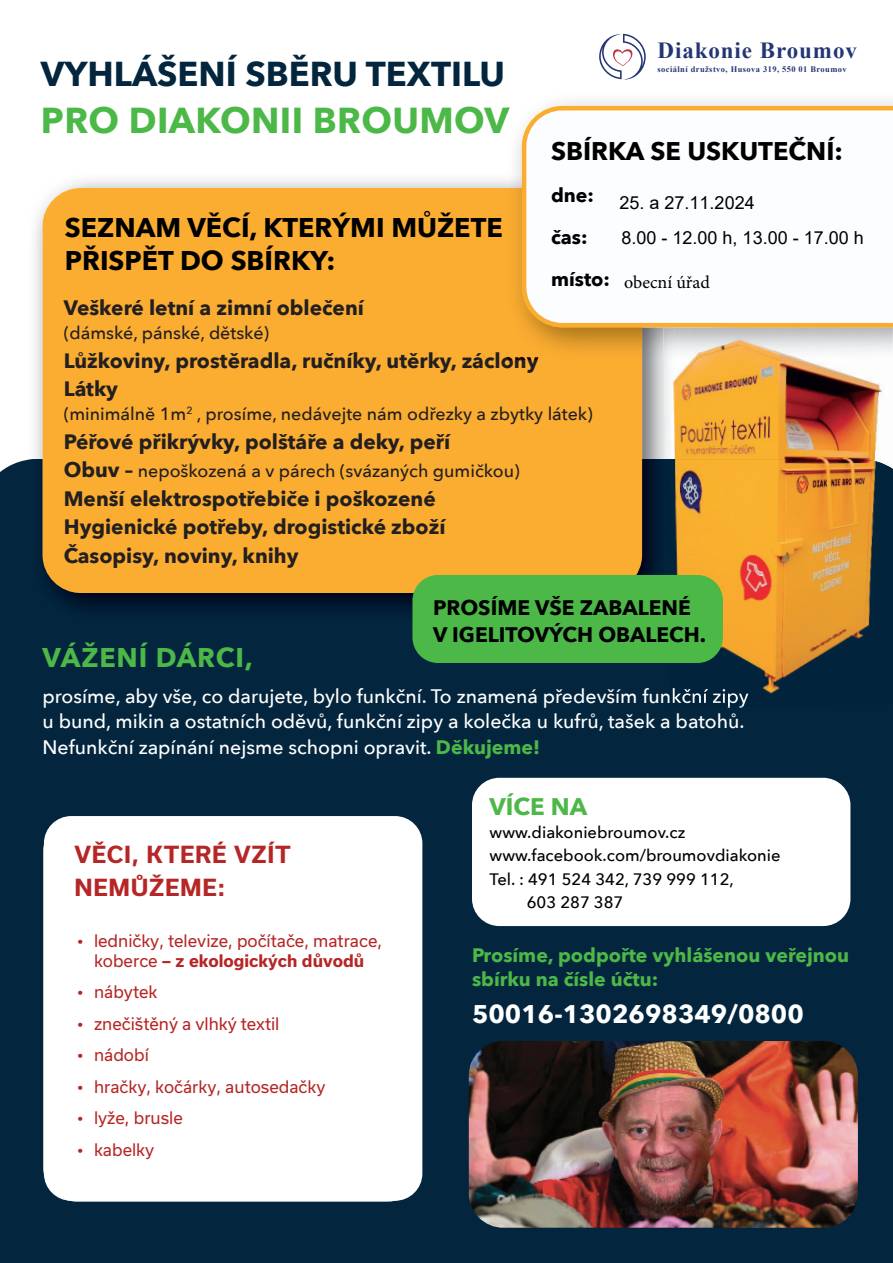
<style>
.page{position:relative;width:893px;height:1263px;background:#fff}
.page>*{position:absolute;margin:0;border:0;box-sizing:border-box;transform-origin:0 0}
.t1{font:700 36px "Avenir Next";letter-spacing:.01em;color:#4cb848}
.t2{font:700 34.5px "Avenir Next";color:#03253d}
.t3{font:700 27px/32.4px "Avenir Next";color:#000001}
.t4{font:700 27px "Avenir Next";letter-spacing:.03em;color:#4cb848}
.t5{font:700 25.5px "Avenir Next";color:#fff}
.t6{font:700 25.5px "Avenir Next";color:#000001}
.t7{font:700 24px/34.5px "Avenir Next";color:#b52724}
.t8{font:700 24px "Avenir Next";color:#4cb848}
.t9{font:700 22.95px "Times New Roman";letter-spacing:.04em;color:#243574}
.t10{font:700 22.5px/33px "Usual";letter-spacing:.03em;color:#b62626}
.t11{font:700 21px/27px "Avenir Next";color:#000001}
.t12{font:700 20.85px/28.5px "Avenir Next";color:#231f20}
.t13{font:500 19.5px/25.5px "Avenir Next";color:#fff}
.t14{font:700 19.5px/23.4px "Avenir Next";color:#4cb848}
.t15{font:700 19.5px/42px "Avenir Next";color:#000001}
.t16{font:18px "Arial";color:#000}
.t17{font:18px "Minion Pro";color:#000}
.t18{font:500 17.85px "Avenir Next";color:#231f20}
.t19{font:16.5px/19.8px "Usual";color:#b62626;text-align:center}
.t20{font:500 16.5px "Avenir Next";color:#000001}
.t21{font:600 16.5px "Avenir Next";letter-spacing:-.03em;color:#b52724}
.t22{font:700 8.4px "Times New Roman";letter-spacing:.05em;color:#243574}
.s1{font-weight:700;font-size:20.85px}
.s2{font-weight:700;color:#4cb848}
.s3{font-weight:700}
</style>
<div class="page">
<div style="left:0;top:459px;width:893px;height:804px;background:#03263e"></div>
<img style="left:469px;top:1041px;width:389px;height:187px">
<div style="left:472px;top:778px;width:378px;height:148px;background:#fff;border-radius:27px"></div>
<img style="left:37px;top:179px;width:470px;height:42px">
<img style="left:34px;top:221px;width:9px;height:238px">
<img style="left:28px;top:459px;width:638px;height:167px">
<div style="left:43px;top:188px;width:599px;height:405px;background:#fbad31;border-radius:38px"></div>
<svg style="left:599px;top:34px;width:47px;height:46px"></svg>
<img style="left:516px;top:101px;width:377px;height:72px">
<img style="left:507px;top:173px;width:168px;height:187px">
<img style="left:507px;top:188px;width:135px;height:172px">
<img style="left:507px;top:351px;width:31px;height:9px">
<img style="left:507px;top:107px;width:3px;height:7px">
<svg style="left:522px;top:106px;width:371px;height:221px"></svg>
<img style="left:675px;top:327px;width:218px;height:132px">
<img style="left:668px;top:459px;width:225px;height:249px">
<img style="left:670px;top:688px;width:79px;height:19px">
<img style="left:663px;top:328px;width:12px;height:131px">
<img style="left:666px;top:459px;width:9px;height:116px">
<img style="left:706px;top:324px;width:186px;height:3px">
<div style="left:412px;top:575px;width:311px;height:88px;background:#4cb848;border-radius:26px"></div>
<div style="left:43px;top:817px;width:378px;height:384px;background:#fff;border-radius:34px"></div>
<h2 class="t2" style="left:41px;top:44px;width:465px">VYHLÁŠENÍ SBĚRU TEXTILU</h2>
<h1 class="t1" style="left:41px;top:89px;width:470px">PRO DIAKONII BROUMOV</h1>
<p class="t3" style="left:65px;top:211px;width:439px">SEZNAM VĚCÍ, KTERÝMI MŮŽETE<br>PŘISPĚT DO SBÍRKY:</p>
<p class="t9" style="left:657px;top:34px;width:201px">Diakonie Broumov</p>
<p class="t22" style="left:657px;top:63px;width:191px">sociální družstvo, Husova 319, 550 01 Broumov</p>
<p class="t6" style="left:551px;top:129px;width:293px">SBÍRKA SE USKUTEČNÍ:</p>
<p class="t15" style="left:551px;top:174px;width:61px">dne: čas: místo:</p>
<p class="t16" style="left:620px;top:190px;width:137px">25. a 27.11.2024</p>
<p class="t16" style="left:622px;top:225px;width:244px">8.00 - 12.00 h, 13.00 - 17.00 h</p>
<p class="t17" style="left:624px;top:270px;width:87px">obecní úřad</p>
<p class="t12" style="left:64px;top:293px;width:302px">Veškeré letní a zimní oblečení</p>
<p class="t18" style="left:64px;top:318px;width:207px">(dámské, pánské, dětské)</p>
<p class="t12" style="left:64px;top:346px;width:476px">Lůžkoviny, prostěradla, ručníky, utěrky, záclony<br>Látky</p>
<p class="t18" style="left:64px;top:399px;width:531px">(minimálně 1m<sup>2</sup> , prosíme, nedávejte nám odřezky a zbytky látek)</p>
<p class="t12" style="left:64px;top:427px;width:388px">Péřové přikrývky, polštáře a deky, peří</p>
<p class="t18" style="left:64px;top:456px;width:457px"><span class="s1">Obuv –</span> nepoškozená a v párech (svázaných gumičkou)</p>
<p class="t12" style="left:64px;top:484px;width:383px">Menší elektrospotřebiče i poškozené<br>Hygienické potřeby, drogistické zboží<br>Časopisy, noviny, knihy</p>
<p class="t11" style="left:433px;top:594px;width:275px">PROSÍME VŠE ZABALENÉ<br>V IGELITOVÝCH OBALECH.</p>
<p class="t4" style="left:43px;top:634px;width:212px">VÁŽENÍ DÁRCI,</p>
<p class="t13" style="left:43px;top:683px;width:708px">prosíme, aby vše, co darujete, bylo funkční. To znamená především funkční zipy u bund, mikin a ostatních oděvů, funkční zipy a kolečka u kufrů, tašek a batohů.<br>Nefunkční zapínání nejsme schopni opravit. <span class="s2">Děkujeme!</span></p>
<p class="t10" style="left:74px;top:838px;width:218px">VĚCI, KTERÉ VZÍT<br>NEMŮŽEME:</p>
<p class="t7" style="left:70px;top:847px;width:204px">VĚCI, KTERÉ VZÍT<br>NEMŮŽEME:</p>
<p class="t19" style="left:77px;top:931px;width:307px">• ledničky, televize, počítače, matrace, koberce <span class="s3">– z ekologických důvodů</span></p>
<p class="t19" style="left:77px;top:982px;width:82px">• nábytek</p>
<p class="t19" style="left:77px;top:1013px;width:204px">• znečištěný a vlhký textil</p>
<p class="t19" style="left:77px;top:1045px;width:73px">• nádobí</p>
<p class="t19" style="left:77px;top:1076px;width:250px">• hračky, kočárky, autosedačky</p>
<p class="t19" style="left:77px;top:1108px;width:107px">• lyže, brusle</p>
<p class="t19" style="left:77px;top:1139px;width:79px">• kabelky</p>
<p class="t21" style="left:83px;top:943px;width:260px">ledničky, televize, počítače, matrace,</p>
<p class="t21" style="left:83px;top:1065px;width:53px">nádobí</p>
<p class="t21" style="left:83px;top:1131px;width:82px">lyže, brusle</p>
<p class="t8" style="left:490px;top:785px;width:99px">VÍCE NA</p>
<p class="t20" style="left:490px;top:818px;width:197px">www.diakoniebroumov.cz</p>
<p class="t20" style="left:490px;top:841px;width:292px">www.facebook.com/broumovdiakonie</p>
<p class="t20" style="left:490px;top:865px;width:246px">Tel. : 491 524 342, 739 999 112,</p>
<p class="t20" style="left:527px;top:888px;width:98px">603 287 387</p>
<p class="t14" style="left:472px;top:943px;width:379px">Prosíme, podpořte vyhlášenou veřejnou sbírku na čísle účtu:</p>
<p class="t5" style="left:472px;top:991px;width:333px">50016-1302698349/0800</p>
</div>
